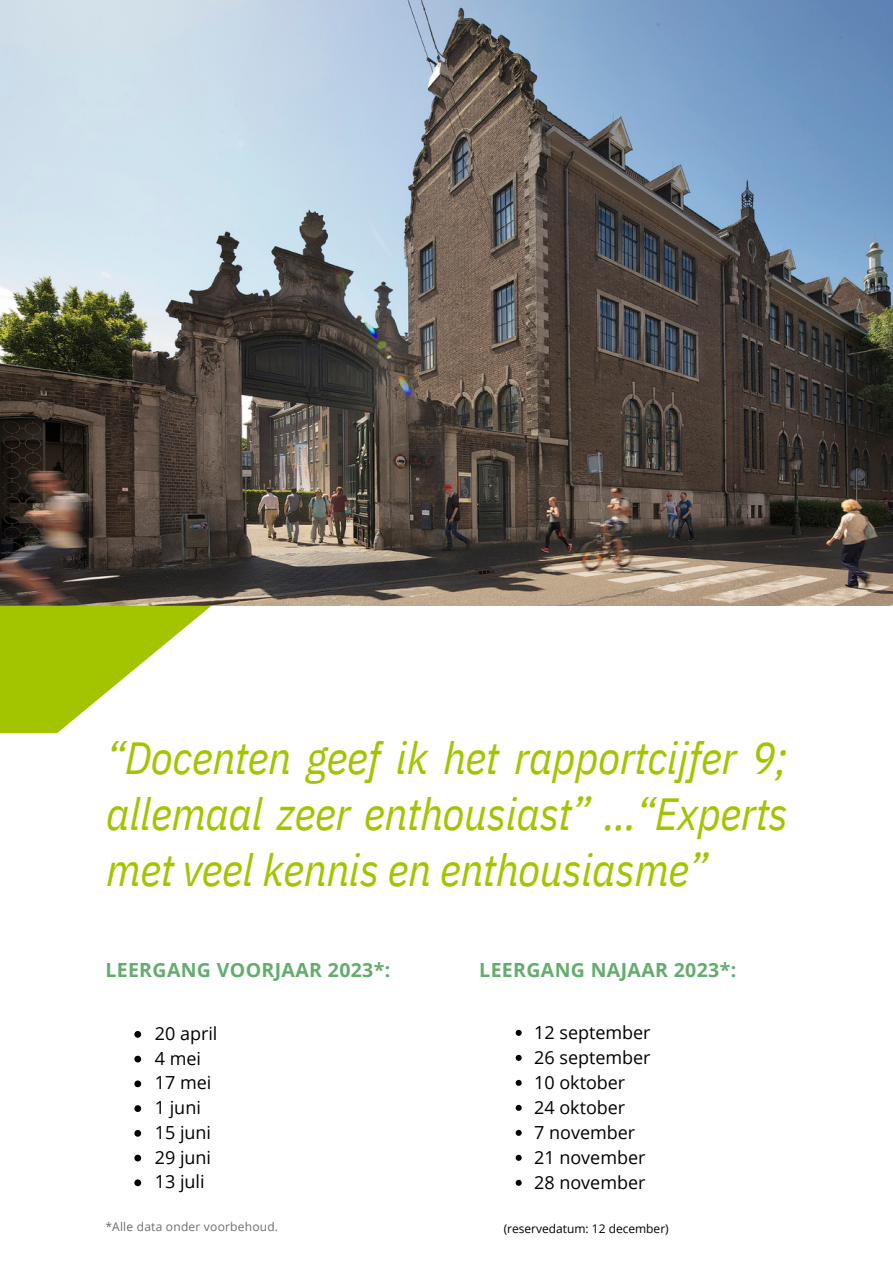
<style>
.page{position:relative;width:893px;height:1264px;background:#fff}
.page>*{position:absolute;margin:0;border:0;box-sizing:border-box;transform-origin:0 0}
.t1{font:italic 45px/56.2px "IBM Plex Sans Cond";letter-spacing:-.01em;color:#a2c500;text-align:justify}
.t2{font:700 19.5px "Open Sans";letter-spacing:.02em;color:#63ad6e}
.t3{font:18px/25px "Open Sans";color:#000}
.t4{font:12px "Open Sans";letter-spacing:.02em;color:#6d6d6c}
.t5{font:12px "Open Sans";color:#000}
</style>
<div class="page">
<img style="left:0;top:0;width:892px;height:605px">
<svg style="left:0;top:605px;width:211px;height:128px"></svg>
<svg style="left:515px;top:1029px;width:6px;height:6px"></svg>
<svg style="left:515px;top:1054px;width:6px;height:6px"></svg>
<svg style="left:515px;top:1079px;width:6px;height:6px"></svg>
<svg style="left:515px;top:1104px;width:6px;height:6px"></svg>
<svg style="left:515px;top:1129px;width:6px;height:6px"></svg>
<svg style="left:515px;top:1154px;width:6px;height:6px"></svg>
<svg style="left:515px;top:1179px;width:6px;height:6px"></svg>
<svg style="left:134px;top:1031px;width:7px;height:6px"></svg>
<svg style="left:134px;top:1055px;width:7px;height:7px"></svg>
<svg style="left:134px;top:1080px;width:7px;height:7px"></svg>
<svg style="left:134px;top:1105px;width:7px;height:6px"></svg>
<svg style="left:134px;top:1130px;width:7px;height:6px"></svg>
<svg style="left:134px;top:1154px;width:7px;height:7px"></svg>
<svg style="left:134px;top:1179px;width:7px;height:7px"></svg>
<h1 class="t1" style="left:106px;top:728px;width:683px">“Docenten geef ik het rapportcijfer 9; allemaal zeer enthousiast” ...“Experts met veel kennis en enthousiasme”</h1>
<p class="t2" style="left:105px;top:956px;width:286px">LEERGANG VOORJAAR 2023*:</p>
<p class="t3" style="left:155px;top:1020px;width:64px">20 april<br>4 mei<br>17 mei<br>1 juni<br>15 juni<br>29 juni<br>13 juli</p>
<p class="t4" style="left:105px;top:1218px;width:174px">*Alle data onder voorbehoud.</p>
<p class="t2" style="left:479px;top:956px;width:258px">LEERGANG NAJAAR 2023*:</p>
<p class="t3" style="left:534px;top:1019px;width:118px">12 september<br>26 september<br>10 oktober<br>24 oktober<br>7 november<br>21 november<br>28 november</p>
<p class="t5" style="left:503px;top:1219px;width:166px">(reservedatum: 12 december)</p>
</div>
